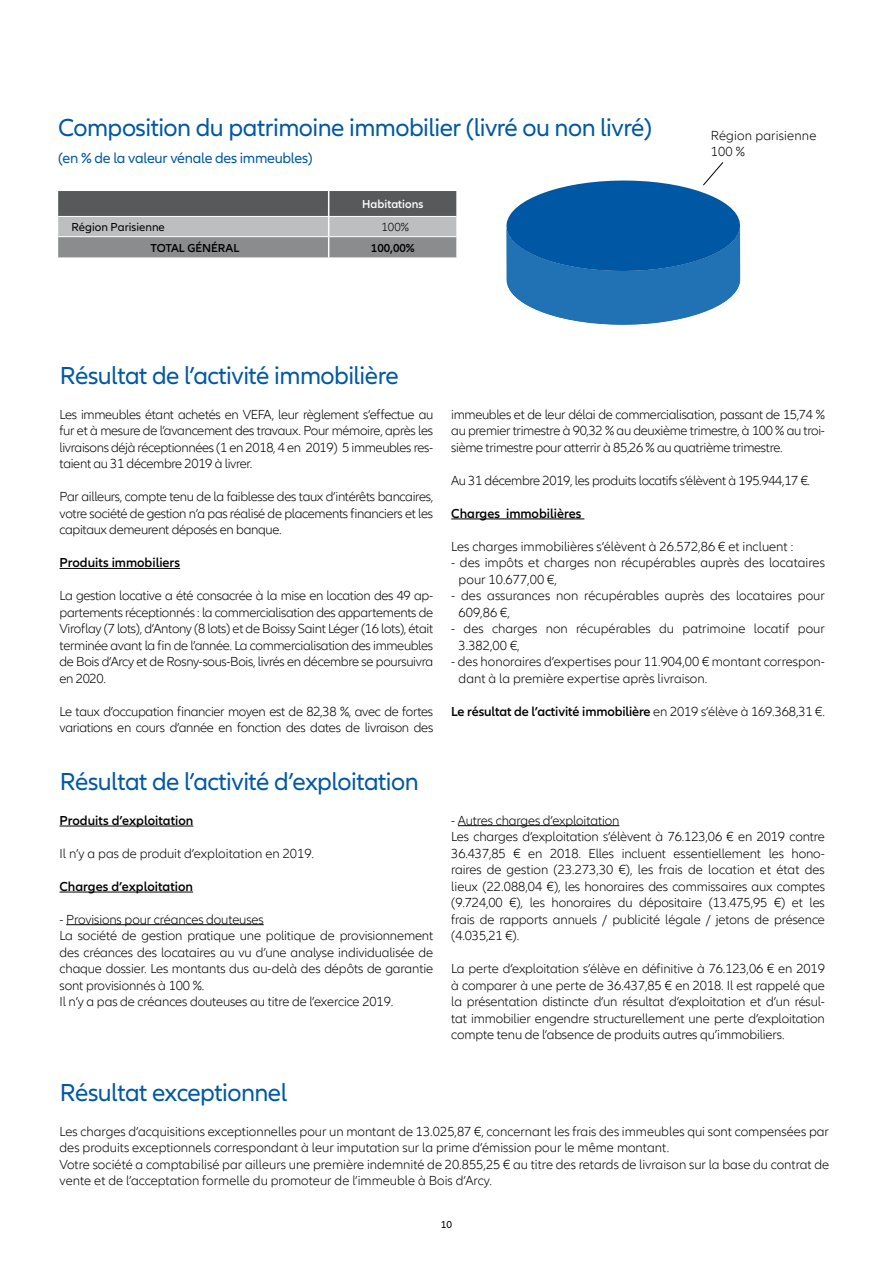
<style>
.page{position:relative;width:893px;height:1263px;background:#fff}
.page>*{position:absolute;margin:0;border:0;box-sizing:border-box;transform-origin:0 0}
.t1{font:25.5px "Allianz Neo";letter-spacing:-.02em;color:#0058a4}
.t2{font:15px "Allianz Neo";letter-spacing:-.02em;color:#0058a4}
.t3{font:300 13.5px/16.5px "Allianz Neo";letter-spacing:-.01em;color:#000}
.t4{font:600 13.5px "Allianz Neo";color:#000}
.t5{font:300 13.5px/16.5px "Allianz Neo";letter-spacing:.01em;color:#000}
.t6{font:600 12px "Allianz Neo";color:#000}
.t7{font:12px "Allianz Neo";color:#000}
.t8{font:600 12px "Allianz Neo";color:#fff}
.t9{font:300 12px "Allianz Neo";color:#000}
.t10{font:10.5px "Allianz Neo";color:#000}
.s1{font-weight:300}
</style>
<div class="page">
<svg style="left:506px;top:162px;width:235px;height:163px"></svg>
<svg style="left:57px;top:190px;width:400px;height:68px;background:#898b8c"></svg>
<hr style="left:456px;top:237px;width:2px;height:21px;background:#fff">
<hr style="left:58px;top:216px;width:271px;height:1px;background:#fff">
<hr style="left:329px;top:216px;width:127px;height:1px;background:#fff">
<hr style="left:58px;top:236px;width:271px;height:1px;background:#fff">
<hr style="left:329px;top:236px;width:127px;height:1px;background:#fff">
<hr style="left:60px;top:826px;width:133px;height:1px;background:#000">
<hr style="left:60px;top:892px;width:133px;height:1px;background:#000">
<hr style="left:66px;top:924px;width:198px;height:1px;background:#000">
<hr style="left:458px;top:825px;width:161px;height:1px;background:#000">
<hr style="left:60px;top:568px;width:120px;height:1px;background:#000">
<hr style="left:451px;top:519px;width:133px;height:1px;background:#000">
<h1 class="t1" style="left:58px;top:113px;width:596px">Composition du patrimoine immobilier (livré ou non livré)</h1>
<p class="t2" style="left:58px;top:149px;width:256px">(en % de la valeur vénale des immeubles)</p>
<p class="t8" style="left:362px;top:197px;width:63px">Habitations</p>
<p class="t7" style="left:71px;top:220px;width:95px">Région Parisienne</p>
<p class="t9" style="left:382px;top:220px;width:29px">100%</p>
<p class="t6" style="left:151px;top:241px;width:90px">TOTAL GÉNÉRAL</p>
<p class="t6" style="left:371px;top:241px;width:45px">100,00%</p>
<h1 class="t1" style="left:60px;top:361px;width:340px">Résultat de l’activité immobilière</h1>
<p class="t5" style="left:711px;top:127px;width:107px">région parisienne<br>100 %</p>
<p class="t3" style="left:60px;top:406px;width:375px;text-align:justify">Les immeubles étant achetés en VEFA, leur règlement s’effectue au fur et à mesure de l’avancement des travaux. Pour mémoire, après les livraisons déjà réceptionnées (1 en 2018, 4 en 2019) 5 immeubles res&shy;taient au 31 décembre 2019 à livrer.</p>
<p class="t3" style="left:60px;top:488px;width:375px;text-align:justify">Par ailleurs, compte tenu de la faiblesse des taux d’intérêts bancaires, votre société de gestion n’a pas réalisé de placements financiers et les capitaux demeurent déposés en banque.</p>
<p class="t4" style="left:60px;top:555px;width:122px">Produits immobiliers</p>
<p class="t3" style="left:60px;top:587px;width:375px;text-align:justify">la gestion locative a été consacrée à la mise en location des 49 ap&shy;partements réceptionnés : la commercialisation des appartements de Viroflay (7 lots), d’Antony (8 lots) et de Boissy Saint Léger (16 lots), était terminée avant la fin de l’année. La commercialisation des immeubles de bois d’arcy et de rosny-sous-bois, livrés en décembre se poursuivra en 2020.</p>
<p class="t3" style="left:60px;top:703px;width:375px">Le taux d’occupation financier moyen est de 82,38 %, avec de fortes variations en cours d’année en fonction des dates de livraison des</p>
<h1 class="t1" style="left:60px;top:767px;width:360px">Résultat de l’activité d’exploitation</h1>
<p class="t4" style="left:60px;top:812px;width:135px">Produits d’exploitation</p>
<p class="t3" style="left:60px;top:845px;width:256px">il n’y a pas de produit d’exploitation en 2019.</p>
<p class="t4" style="left:60px;top:878px;width:135px">Charges d’exploitation</p>
<p class="t3" style="left:60px;top:911px;width:375px">- Provisions pour créances douteuses<br>la société de gestion pratique une politique de provisionnement des créances des locataires au vu d’une analyse individualisée de chaque dossier. les montants dus au-delà des dépôts de garantie sont provisionnés à 100 %.<br>il n’y a pas de créances douteuses au titre de l’exercice 2019.</p>
<h1 class="t1" style="left:60px;top:1078px;width:229px">Résultat exceptionnel</h1>
<p class="t3" style="left:451px;top:406px;width:375px;text-align:justify">immeubles et de leur délai de commercialisation, passant de 15,74 % au premier trimestre à 90,32 % au deuxième trimestre, à 100 % au troi&shy;sième trimestre pour atterrir à 85,26 % au quatrième trimestre.</p>
<p class="t3" style="left:451px;top:472px;width:360px">au 31 décembre 2019, les produits locatifs s’élèvent à 195.944,17 €.</p>
<p class="t4" style="left:451px;top:505px;width:132px">Charges immobilières</p>
<p class="t3" style="left:451px;top:538px;width:343px">les charges immobilières s’élèvent à 26.572,86 € et incluent :</p>
<p class="t3" style="left:459px;top:554px;width:368px;text-indent:-7px">- des impôts et charges non récupérables auprès des locataires pour 10.677,00 €,</p>
<p class="t3" style="left:459px;top:587px;width:368px;text-indent:-7px">- des assurances non récupérables auprès des locataires pour<br>609,86 €,</p>
<p class="t3" style="left:459px;top:620px;width:368px;text-indent:-7px">- des charges non récupérables du patrimoine locatif pour<br>3.382,00 €,</p>
<p class="t3" style="left:459px;top:653px;width:368px;text-indent:-7px">- des honoraires d’expertises pour 11.904,00 € montant correspon&shy;dant à la première expertise après livraison.</p>
<p class="t4" style="left:451px;top:703px;width:375px">Le résultat de l’activité immobilière <span class="s1">en 2019 s’élève à 169.368,31 €.</span></p>
<p class="t3" style="left:451px;top:812px;width:375px">- autres charges d’exploitation<br>les charges d’exploitation s’élèvent à 76.123,06 € en 2019 contre 36.437,85 € en 2018. elles incluent essentiellement les hono&shy;raires de gestion (23.273,30 €), les frais de location et état des lieux (22.088,04 €), les honoraires des commissaires aux comptes (9.724,00 €), les honoraires du dépositaire (13.475,95 €) et les frais de rapports annuels / publicité légale / jetons de présence (4.035,21 €).</p>
<p class="t3" style="left:451px;top:960px;width:375px;text-align:justify">La perte d’exploitation s’élève en définitive à 76.123,06 € en 2019 à comparer à une perte de 36.437,85 € en 2018. il est rappelé que la présentation distincte d’un résultat d’exploitation et d’un résul&shy;tat immobilier engendre structurellement une perte d’exploitation compte tenu de l’absence de produits autres qu’immobiliers.</p>
<p class="t3" style="left:60px;top:1123px;width:771px">les charges d’acquisitions exceptionnelles pour un montant de 13.025,87 €, concernant les frais des immeubles qui sont compensées par des produits exceptionnels correspondant à leur imputation sur la prime d’émission pour le même montant.<br>votre société a comptabilisé par ailleurs une première indemnité de 20.855,25 € au titre des retards de livraison sur la base du contrat de vente et de l’acceptation formelle du promoteur de l’immeuble à bois d’arcy.</p>
<p class="t10" style="left:441px;top:1219px;width:13px">10</p>
</div>
